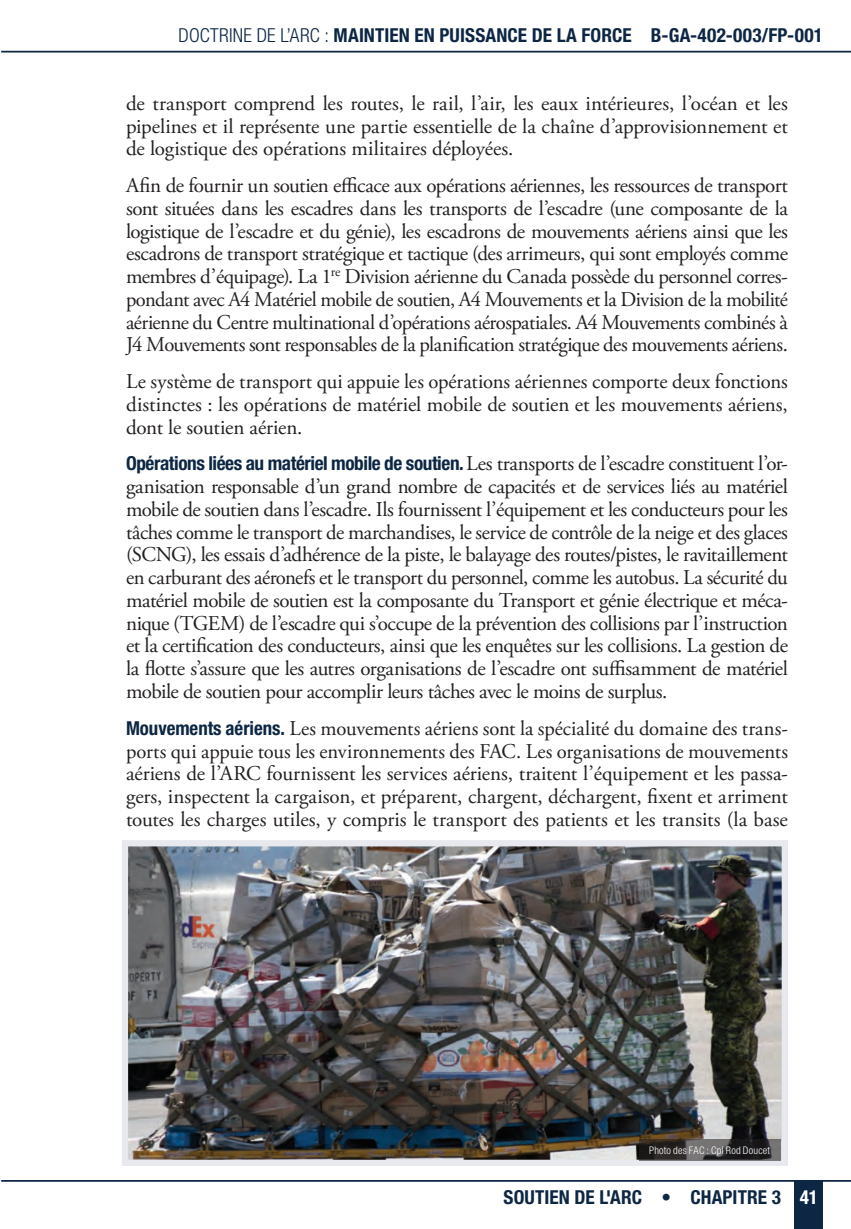
<style>
.page{position:relative;width:851px;height:1229px;background:#fff}
.page>*{position:absolute;margin:0;border:0;box-sizing:border-box;transform-origin:0 0}
.t1{font:21px/22.8px "Adobe Garamond Pro";letter-spacing:-.015em;color:#231f20;text-align:justify}
.t2{font:700 condensed 19.25px "Helvetica Neue";color:#0c2644}
.t3{font:700 condensed 19.25px "Helvetica Neue";letter-spacing:-.02em;color:#0c2644}
.t4{font:300 condensed 10.5px "Helvetica Neue";letter-spacing:.02em;color:#fff}
.s1{font-weight:300}
.s2{font-family:"Adobe Garamond Pro";font-weight:400;font-stretch:normal;font-size:21px;color:#231f20}
.s3{font-family:"Helvetica Neue";font-weight:700;font-stretch:condensed;font-size:19.25px;color:#0c2644}
.s4{color:#fff}
</style>
<div class="page">
<div style="left:794px;top:1180px;width:28px;height:48px;background:#0c2644"></div>
<hr style="left:1px;top:1180px;width:849px;height:1px;background:#0c2644">
<hr style="left:1px;top:51px;width:849px;height:1px;background:#0c2644">
<img style="left:122px;top:840px;width:666px;height:326px">
<svg style="left:638px;top:1139px;width:142px;height:21px;background:#3d3a3a"></svg>
<p class="t2" style="left:179px;top:23px;width:645px"><span class="s1">DOCTRINE DE L’ARC :</span> MAINTIEN EN PUISSANCE DE LA FORCE B-GA-402-003/FP-001</p>
<p class="t1" style="left:126px;top:92px;width:663px">de transport comprend les routes, le rail, l’air, les eaux intérieures, l’océan et les pipelines et il représente une partie essentielle de la chaîne d’approvisionnement et de logistique des opérations militaires déployées.</p>
<p class="t1" style="left:126px;top:175px;width:663px">Afin de fournir un soutien efficace aux opérations aériennes, les ressources de transport sont situées dans les escadres dans les transports de l’escadre (une composante de la logistique de l’escadre et du génie), les escadrons de mouvements aériens ainsi que les escadrons de transport stratégique et tactique (des arrimeurs, qui sont employés comme membres d’équipage). La 1<sup>re</sup> Division aérienne du Canada possède du personnel corres&shy;pondant avec A4 Matériel mobile de soutien, A4 Mouvements et la Division de la mobilité aérienne du Centre multinational d’opérations aérospatiales. A4 Mouvements combinés à J4 Mouvements sont responsables de la planification stratégique des mouvements aériens.</p>
<p class="t1" style="left:126px;top:371px;width:663px">Le système de transport qui appuie les opérations aériennes comporte deux fonctions distinctes : les opérations de matériel mobile de soutien et les mouvements aériens, dont le soutien aérien.</p>
<p class="t3" style="left:126px;top:452px;width:663px">Opérations liées au matériel mobile de soutien. <span class="s2">Les transports de l’escadre constituent l’or-</span></p>
<p class="t1" style="left:126px;top:476px;width:663px">ganisation responsable d’un grand nombre de capacités et de services liés au matériel mobile de soutien dans l’escadre. Ils fournissent l’équipement et les conducteurs pour les tâches comme le transport de marchandises, le service de contrôle de la neige et des glaces (SCNG), les essais d’adhérence de la piste, le balayage des routes/pistes, le ravitaillement en carburant des aéronefs et le transport du personnel, comme les autobus. La sécurité du matériel mobile de soutien est la composante du Transport et génie électrique et méca&shy;nique (TGEM) de l’escadre qui s’occupe de la prévention des collisions par l’instruction et la certification des conducteurs, ainsi que les enquêtes sur les collisions. La gestion de la flotte s’assure que les autres organisations de l’escadre ont suffisamment de matériel mobile de soutien pour accomplir leurs tâches avec le moins de surplus.</p>
<p class="t1" style="left:126px;top:717px;width:663px"><span class="s3">Mouvements aériens.</span> Les mouvements aériens sont la spécialité du domaine des trans&shy;ports qui appuie tous les environnements des FAC. Les organisations de mouvements aériens de l’ARC fournissent les services aériens, traitent l’équipement et les passa&shy;gers, inspectent la cargaison, et préparent, chargent, déchargent, fixent et arriment toutes les charges utiles, y compris le transport des patients et les transits (la base</p>
<p class="t4" style="left:649px;top:1144px;width:122px">Photo des FAC : Cpl Rod Doucet</p>
<p class="t2" style="left:503px;top:1185px;width:316px">SOUTIEN DE L'ARC • CHAPITRE 3 <span class="s4">41</span></p>
</div>
